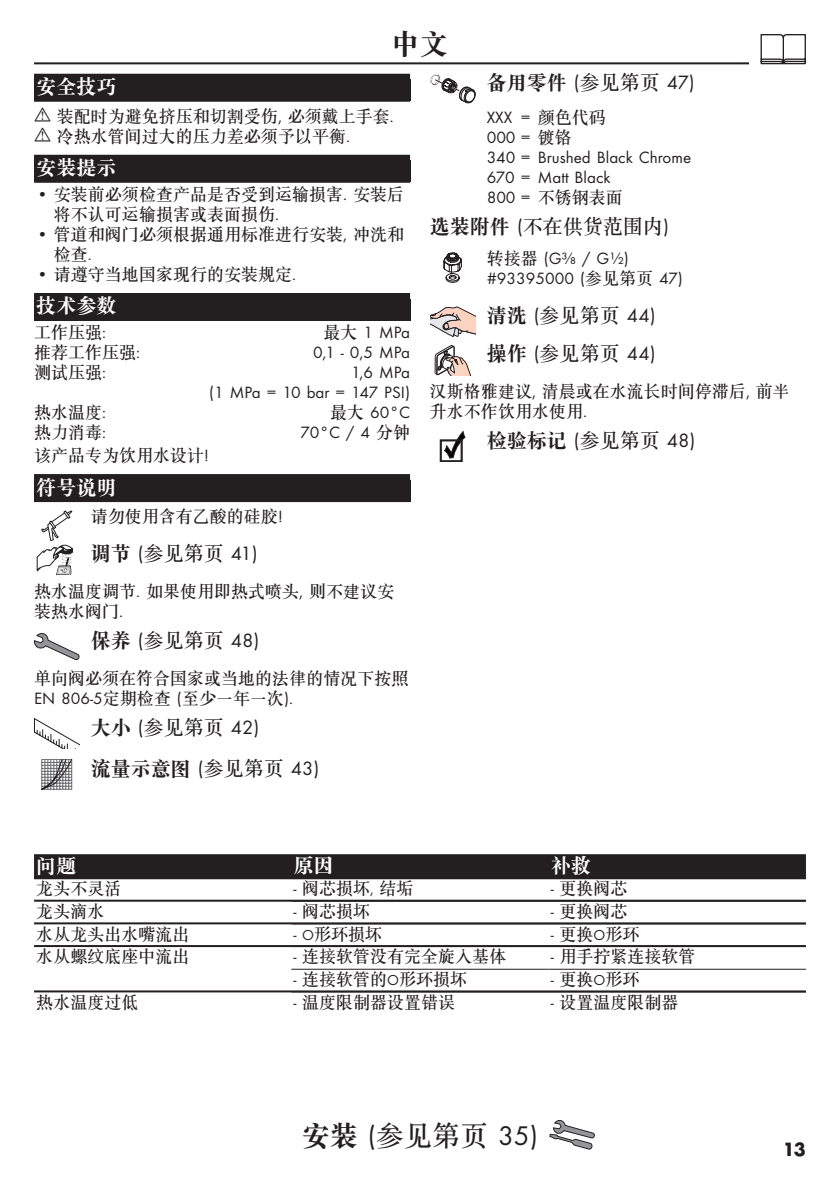
<style>
.page{position:relative;width:840px;height:1191px;background:#fff}
.page>*{position:absolute;margin:0;border:0;box-sizing:border-box;transform-origin:0 0}
.Montage_mit_Symbol_Z{font:28px "Futura TOT Boo";color:#231f20}
.Sprache_Rahmenwechse{font:28px "SGTC Song Biao Reg Jian";color:#231f20}
.Ueberschrift_Grafik{font:20px "Futura TOT Boo";color:#231f20}
.Ueberschrift_Grafik-2{font:20px "SGTC Song Biao Reg Jian";color:#231f20}
.Ueberschrift_nach_Gr{font:20px "SGTC Song Reg Jian";color:#231f20}
.Ueberschrift_ZH{font:20px "SGTC Song Biao Reg Jian";color:#fff}
.Tabelle_Kopf_ZH{font:20px "SGTC Song Biao Reg Jian";color:#fff}
.Ueberschrift___ZH{font:20px "SGTC Song Biao Reg Jian";color:#fff}
.t1{font:700 20px "Futura TOT";color:#231f20}
.Normaltext_nach_Graf{font:17px/20px "SGTC Song Reg Jian";color:#231f20}
.Farbe_ZH{font:17px/20px "Futura TOT Boo";color:#231f20}
.Techn__Daten_ZH{font:17px/20px "Futura TOT Boo";color:#231f20;text-align:right}
.Tabelle_Spalte_ZH{font:17px "SGTC Song Reg Jian";color:#231f20}
.Techn__Daten_ZH-2{font:17px "SGTC Song Reg Jian";color:#231f20}
.Normaltext_Grafik_ZH{font:17px/20px "Futura TOT Boo";color:#231f20}
.Normaltext_Grafik_ZH-2{font:17px "SGTC Song Reg Jian";color:#231f20}
.Normaltext_ZH{font:17px "SGTC Song Reg Jian";color:#231f20}
.s1{font-family:"Futura TOT Boo"}
.s2{font-family:"SGTC Song Reg Jian"}
.s3{font-family:"SGTC Song Biao Reg Jian"}
.s4{font-family:"Futura TOT Boo";font-size:15px}
</style>
<div class="page">
<hr style="left:34px;top:62px;width:771px;height:2px;background:#231f20">
<div style="left:748px;top:34px;width:68px;height:34px;background:#fff"></div>
<svg style="left:760px;top:34px;width:45px;height:30px"></svg>
<svg style="left:549px;top:1120px;width:45px;height:29px"></svg>
<div style="left:34px;top:74px;width:376px;height:28px;background:#231f20"></div>
<div style="left:34px;top:155px;width:376px;height:28px;background:#231f20"></div>
<div style="left:34px;top:293px;width:376px;height:28px;background:#231f20"></div>
<div style="left:34px;top:474px;width:376px;height:28px;background:#231f20"></div>
<svg style="left:36px;top:510px;width:37px;height:65px"></svg>
<svg style="left:34px;top:633px;width:45px;height:27px"></svg>
<svg style="left:34px;top:718px;width:45px;height:30px"></svg>
<svg style="left:41px;top:759px;width:32px;height:30px"></svg>
<svg style="left:430px;top:73px;width:45px;height:30px"></svg>
<svg style="left:443px;top:252px;width:19px;height:31px"></svg>
<svg style="left:430px;top:307px;width:45px;height:30px"></svg>
<svg style="left:434px;top:345px;width:36px;height:30px"></svg>
<svg style="left:440px;top:431px;width:25px;height:31px"></svg>
<div style="left:34px;top:854px;width:771px;height:23px;background:#231f20"></div>
<hr style="left:34px;top:877px;width:771px;height:2px;background:#231f20">
<hr style="left:34px;top:899px;width:771px;height:2px;background:#231f20">
<hr style="left:34px;top:922px;width:771px;height:2px;background:#231f20">
<hr style="left:34px;top:945px;width:771px;height:2px;background:#231f20">
<hr style="left:291px;top:968px;width:257px;height:1px;background:#231f20">
<hr style="left:548px;top:968px;width:257px;height:1px;background:#231f20">
<hr style="left:34px;top:990px;width:771px;height:2px;background:#231f20">
<p class="Sprache_Rahmenwechse" style="left:392px;top:29px;width:57px">中文</p>
<p class="Ueberschrift___ZH" style="left:36px;top:76px;width:81px">安全技巧</p>
<p class="Normaltext_nach_Graf" style="left:57px;top:106px;width:338px">装配时为避免挤压和切割受伤<span class="s1">,</span> 必须戴上手套<span class="s1">.</span></p>
<p class="Normaltext_nach_Graf" style="left:57px;top:126px;width:294px">冷热水管间过大的压力差必须予以平衡<span class="s1">.</span></p>
<p class="Ueberschrift_ZH" style="left:36px;top:157px;width:81px">安装提示</p>
<p class="Normaltext_nach_Graf" style="left:54px;top:184px;width:351px;text-indent:-17px"><span class="s1">•</span> 安装前必须检查产品是否受到运输损害<span class="s1">.</span> 安装后将不认可运输损害或表面损伤<span class="s1">.</span></p>
<p class="Normaltext_nach_Graf" style="left:54px;top:224px;width:351px;text-indent:-17px"><span class="s1">•</span> 管道和阀门必须根据通用标准进行安装<span class="s1">,</span> 冲洗和检查<span class="s1">.</span></p>
<p class="Normaltext_nach_Graf" style="left:37px;top:264px;width:260px"><span class="s1">•</span> 请遵守当地国家现行的安装规定<span class="s1">.</span></p>
<p class="Ueberschrift_ZH" style="left:36px;top:295px;width:81px">技术参数</p>
<p class="Techn__Daten_ZH-2" style="left:34px;top:324px;width:73px">工作压强<span class="s1">:</span></p>
<p class="Techn__Daten_ZH" style="left:323px;top:322px;width:88px"><span class="s2">最大</span> 1 MPa</p>
<p class="Techn__Daten_ZH-2" style="left:34px;top:344px;width:107px">推荐工作压强<span class="s1">:</span></p>
<p class="Techn__Daten_ZH" style="left:313px;top:342px;width:98px">0,1 - 0,5 MPa</p>
<p class="Techn__Daten_ZH-2" style="left:34px;top:364px;width:73px">测试压强<span class="s1">:</span></p>
<p class="Techn__Daten_ZH" style="left:209px;top:362px;width:202px">1,6 MPa<br>(1 MPa = 10 bar = 147 PSI)</p>
<p class="Techn__Daten_ZH-2" style="left:34px;top:404px;width:73px">热水温度<span class="s1">:</span></p>
<p class="Techn__Daten_ZH" style="left:330px;top:402px;width:81px"><span class="s2">最大</span> 60°C</p>
<p class="Techn__Daten_ZH-2" style="left:34px;top:424px;width:73px">热力消毒<span class="s1">:</span></p>
<p class="Techn__Daten_ZH" style="left:300px;top:422px;width:111px">70°C / 4 <span class="s2">分钟</span></p>
<p class="Normaltext_ZH" style="left:34px;top:447px;width:176px">该产品专为饮用水设计<span class="s1">!</span></p>
<p class="Ueberschrift_ZH" style="left:36px;top:476px;width:81px">符号说明</p>
<p class="Normaltext_Grafik_ZH-2" style="left:91px;top:508px;width:193px">请勿使用含有乙酸的硅胶<span class="s1">!</span></p>
<p class="Ueberschrift_Grafik" style="left:91px;top:541px;width:168px"><span class="s3">调节</span> (<span class="s2">参见第页</span> 41)</p>
<p class="Normaltext_nach_Graf" style="left:34px;top:582px;width:361px">热水温度调节<span class="s1">.</span> 如果使用即热式喷头<span class="s1">,</span> 则不建议安装热水阀门<span class="s1">.</span></p>
<p class="Ueberschrift_Grafik" style="left:91px;top:628px;width:170px"><span class="s3">保养</span> (<span class="s2">参见第页</span> 48)</p>
<p class="Normaltext_nach_Graf" style="left:34px;top:668px;width:376px">单向阀必须在符合国家或当地的法律的情况下按照<br><span class="s1">EN 806-5</span>定期检查 <span class="s1">(</span>至少一年一次<span class="s1">).</span></p>
<p class="Ueberschrift_Grafik" style="left:91px;top:715px;width:170px"><span class="s3">大小</span> (<span class="s2">参见第页</span> 42)</p>
<p class="Ueberschrift_Grafik-2" style="left:91px;top:757px;width:230px">流量示意图 <span class="s1">(</span><span class="s2">参见第页</span> <span class="s1">43)</span></p>
<p class="Ueberschrift_Grafik-2" style="left:486px;top:72px;width:209px">备用零件 <span class="s1">(</span><span class="s2">参见第页</span> <span class="s1">47)</span></p>
<p class="Farbe_ZH" style="left:486px;top:107px;width:206px">XXX = <span class="s2">颜色代码<br></span>000 = <span class="s2">镀铬<br></span>340 = Brushed Black Chrome<br>670 = Matt Black<br>800 = <span class="s2">不锈钢表面</span></p>
<p class="Ueberschrift_nach_Gr" style="left:429px;top:216px;width:240px"><span class="s3">选装附件</span> <span class="s1">(</span>不在供货范围内<span class="s1">)</span></p>
<p class="Normaltext_Grafik_ZH" style="left:486px;top:248px;width:197px"><span class="s2">转接器</span> (G⅜ / G½) #93395000 (<span class="s2">参见第页</span> 47)</p>
<p class="Ueberschrift_Grafik" style="left:486px;top:303px;width:170px"><span class="s3">清洗</span> (<span class="s2">参见第页</span> 44)</p>
<p class="Ueberschrift_Grafik" style="left:486px;top:342px;width:170px"><span class="s3">操作</span> (<span class="s2">参见第页</span> 44)</p>
<p class="Normaltext_nach_Graf" style="left:429px;top:382px;width:361px">汉斯格雅建议<span class="s1">,</span> 清晨或在水流长时间停滞后<span class="s1">,</span> 前半升水不作饮用水使用<span class="s1">.</span></p>
<p class="Ueberschrift_Grafik-2" style="left:486px;top:430px;width:210px">检验标记 <span class="s1">(</span><span class="s2">参见第页</span> <span class="s1">48)</span></p>
<p class="Tabelle_Kopf_ZH" style="left:36px;top:855px;width:41px">问题</p>
<p class="Tabelle_Kopf_ZH" style="left:293px;top:855px;width:41px">原因</p>
<p class="Tabelle_Kopf_ZH" style="left:550px;top:855px;width:41px">补救</p>
<p class="Tabelle_Spalte_ZH" style="left:36px;top:880px;width:86px">龙头不灵活</p>
<p class="Normaltext_nach_Graf" style="left:293px;top:878px;width:121px"><span class="s1">-</span> 阀芯损坏<span class="s4">,</span> 结垢</p>
<p class="Normaltext_nach_Graf" style="left:550px;top:878px;width:78px"><span class="s1">-</span> 更换阀芯</p>
<p class="Tabelle_Spalte_ZH" style="left:36px;top:902px;width:69px">龙头滴水</p>
<p class="Normaltext_nach_Graf" style="left:293px;top:901px;width:78px"><span class="s1">-</span> 阀芯损坏</p>
<p class="Normaltext_nach_Graf" style="left:550px;top:901px;width:78px"><span class="s1">-</span> 更换阀芯</p>
<p class="Tabelle_Spalte_ZH" style="left:36px;top:925px;width:154px">水从龙头出水嘴流出</p>
<p class="Normaltext_nach_Graf" style="left:293px;top:924px;width:90px"><span class="s1">-</span> <span class="s4">O</span>形环损坏</p>
<p class="Normaltext_nach_Graf" style="left:550px;top:924px;width:90px"><span class="s1">-</span> 更换<span class="s4">O</span>形环</p>
<p class="Tabelle_Spalte_ZH" style="left:36px;top:948px;width:154px">水从螺纹底座中流出</p>
<p class="Normaltext_nach_Graf" style="left:293px;top:946px;width:214px"><span class="s1">-</span> 连接软管没有完全旋入基体</p>
<p class="Normaltext_nach_Graf" style="left:550px;top:946px;width:146px"><span class="s1">-</span> 用手拧紧连接软管</p>
<p class="Normaltext_nach_Graf" style="left:293px;top:969px;width:175px"><span class="s1">-</span> 连接软管的<span class="s4">O</span>形环损坏</p>
<p class="Normaltext_nach_Graf" style="left:550px;top:969px;width:90px"><span class="s1">-</span> 更换<span class="s4">O</span>形环</p>
<p class="Tabelle_Spalte_ZH" style="left:36px;top:993px;width:103px">热水温度过低</p>
<p class="Normaltext_nach_Graf" style="left:293px;top:992px;width:163px"><span class="s1">-</span> 温度限制器设置错误</p>
<p class="Normaltext_nach_Graf" style="left:550px;top:992px;width:129px"><span class="s1">-</span> 设置温度限制器</p>
<p class="Montage_mit_Symbol_Z" style="left:302px;top:1118px;width:237px"><span class="s3">安装</span> (<span class="s2">参见第页</span> 35)</p>
<p class="t1" style="left:782px;top:1136px;width:24px">13</p>
</div>
